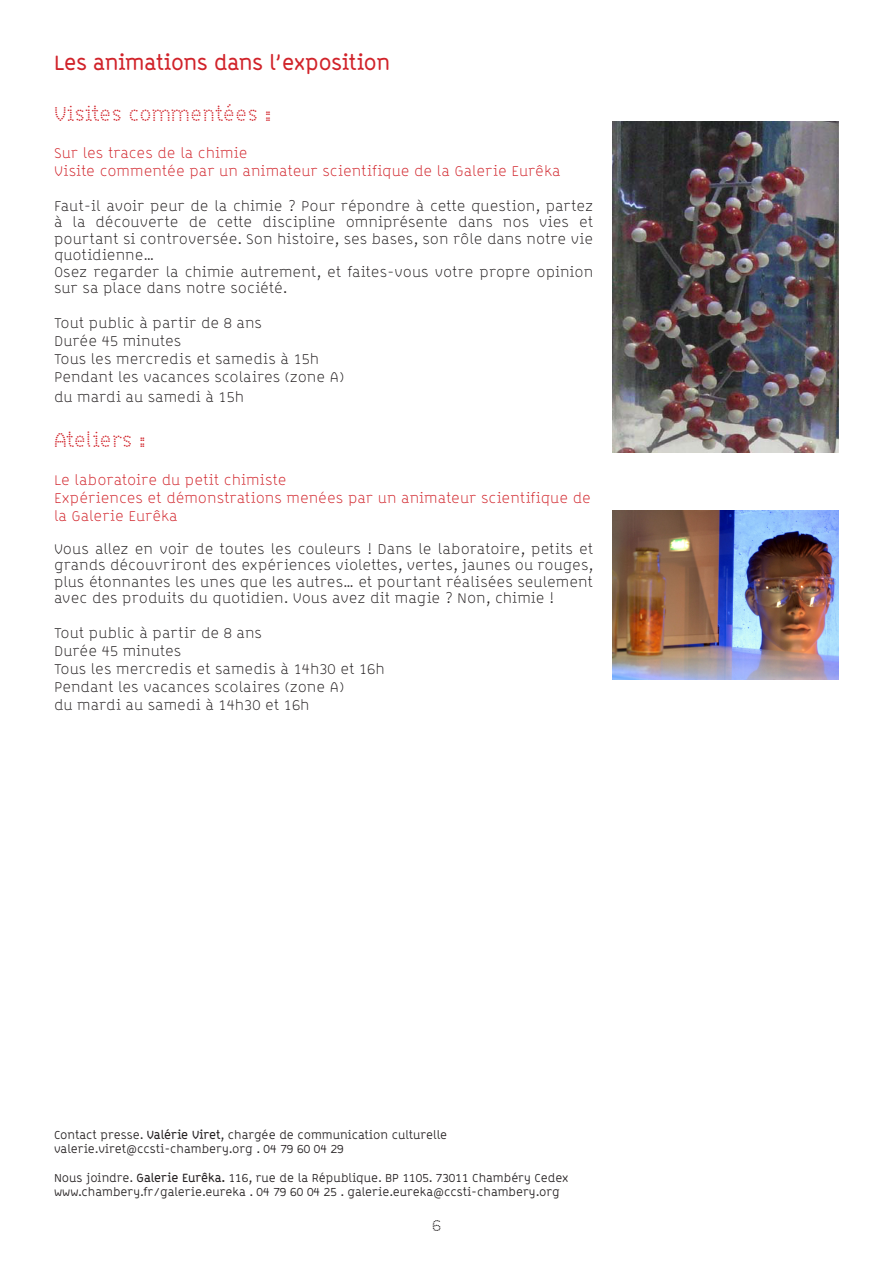
<style>
.page{position:relative;width:893px;height:1263px;background:#fff}
.page>*{position:absolute;margin:0;border:0;box-sizing:border-box;transform-origin:0 0}
.titre_paragraphe{font:700 21px "B Line Chambery";color:#d1232a}
.titre_paragraphe-2{font:21px "B Dot Chambery";color:#d1232a}
.t1{font:300 15px/16.5px "B Line Chambery";color:#231f20;text-align:justify}
.titre_paragraphe-3{font:300 15px/18px "B Line Chambery";color:#d1232a}
.t2{font:12px/14.4px "B Line Chambery";color:#231f20}
.s1{font-weight:700}
</style>
<div class="page">
<img style="left:612px;top:122px;width:227px;height:331px">
<img style="left:612px;top:510px;width:227px;height:169px">
<p class="titre_paragraphe" style="left:54px;top:50px;width:338px">Les animations dans l’exposition</p>
<p class="titre_paragraphe-2" style="left:54px;top:101px;width:218px">Visites commentées :</p>
<p class="titre_paragraphe-3" style="left:54px;top:144px;width:195px">Sur les traces de la chimie</p>
<p class="titre_paragraphe-3" style="left:54px;top:162px;width:508px">Visite commentée par un animateur scientifique de la Galerie Eurêka</p>
<p class="t1" style="left:54px;top:198px;width:541px">Faut-il avoir peur de la chimie ? Pour répondre à cette question, partez à la découverte de cette discipline omniprésente dans nos vies et pourtant si controversée. Son histoire, ses bases, son rôle dans notre vie quotidienne…</p>
<p class="t1" style="left:54px;top:264px;width:541px">Osez regarder la chimie autrement, et faites-vous votre propre opinion sur sa place dans notre société.</p>
<p class="t1" style="left:54px;top:315px;width:210px">Tout public à partir de 8 ans</p>
<p class="t1" style="left:54px;top:333px;width:129px">Durée 45 minutes</p>
<p class="t1" style="left:54px;top:351px;width:267px">Tous les mercredis et samedis à 15h</p>
<p class="t1" style="left:54px;top:369px;width:291px">Pendant les vacances scolaires (zone A)</p>
<p class="t1" style="left:54px;top:388px;width:192px">du mardi au samedi à 15h</p>
<p class="titre_paragraphe-2" style="left:54px;top:427px;width:93px">Ateliers :</p>
<p class="titre_paragraphe-3" style="left:54px;top:470px;width:234px">Le laboratoire du petit chimiste</p>
<p class="titre_paragraphe-3" style="left:54px;top:488px;width:538px">Expériences et démonstrations menées par un animateur scientifique de la Galerie Eurêka</p>
<p class="t1" style="left:54px;top:540px;width:541px">Vous allez en voir de toutes les couleurs ! Dans le laboratoire, petits et grands découvriront des expériences violettes, vertes, jaunes ou rouges, plus étonnantes les unes que les autres… et pourtant réalisées seulement avec des produits du quotidien. Vous avez dit magie ? Non, chimie !</p>
<p class="t1" style="left:54px;top:624px;width:210px">Tout public à partir de 8 ans</p>
<p class="t1" style="left:54px;top:642px;width:129px">Durée 45 minutes</p>
<p class="t1" style="left:54px;top:660px;width:332px">Tous les mercredis et samedis à 14h30 et 16h</p>
<p class="t1" style="left:54px;top:678px;width:291px">Pendant les vacances scolaires (zone A)</p>
<p class="t1" style="left:54px;top:696px;width:257px">du mardi au samedi à 14h30 et 16h</p>
<p class="t2" style="left:54px;top:1127px;width:395px">Contact presse. <span class="s1">Valérie Viret</span>, chargée de communication culturelle valerie.viret@ccsti-chambery.org . 04 79 60 04 29</p>
<p class="t2" style="left:54px;top:1170px;width:516px">Nous joindre. <span class="s1">Galerie Eurêka.</span> 116, rue de la République. BP 1105. 73011 Chambéry Cedex www.chambery.fr/galerie.eureka . 04 79 60 04 25 . galerie.eureka@ccsti-chambery.org</p>
</div>
